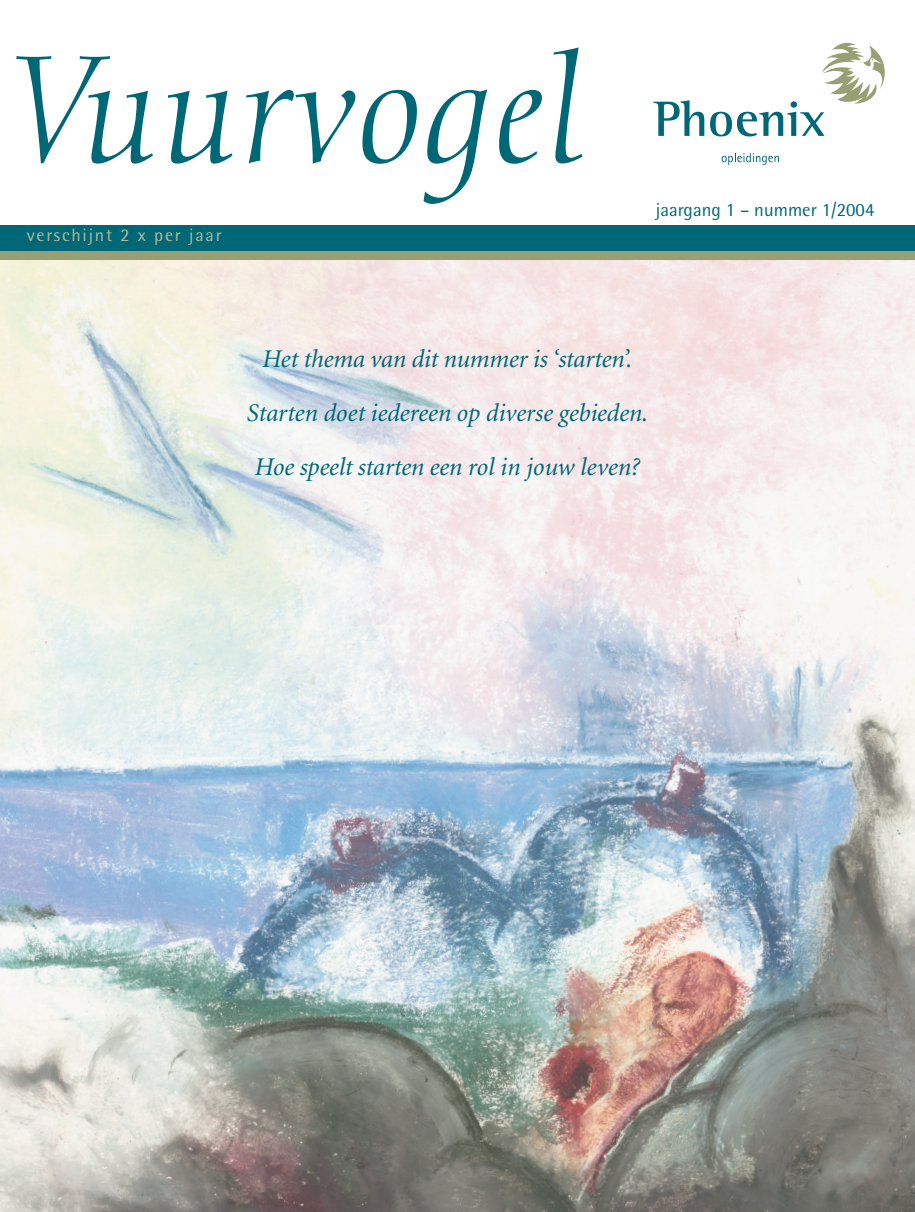
<style>
.page{position:relative;width:915px;height:1212px;background:#fff}
.page>*{position:absolute;margin:0;border:0;box-sizing:border-box;transform-origin:0 0}
.t1{font:italic 147.45px "Calligraphic 810 BT";color:#006776}
.t2{font:italic 25.5px/54px "Minion";letter-spacing:-.005em;color:#006776;text-align:center}
.t3{font:18.75px "Rotis Semi Sans";color:#006776}
.t4{font:18px "Rotis Semi Sans";letter-spacing:.1em;color:#b5ba99}
</style>
<div class="page">
<div style="left:0;top:225px;width:914px;height:36px;background:#006776"></div>
<img style="left:0;top:260px;width:914px;height:952px">
<svg style="left:721px;top:153px;width:57px;height:12px"></svg>
<svg style="left:653px;top:42px;width:232px;height:94px"></svg>
<div style="left:0;top:251px;width:914px;height:9px;background:#989f75"></div>
<h1 class="t1" style="left:12px;top:20px;width:577px">Vuurvogel</h1>
<p class="t4" style="left:27px;top:225px;width:196px">verschijnt 2 x per jaar</p>
<p class="t3" style="left:655px;top:199px;width:220px">jaargang 1 – nummer 1/2004</p>
<p class="t2" style="left:246px;top:333px;width:403px">Het thema van dit nummer is ‘starten’.<br>Starten doet iedereen op diverse gebieden.<br>Hoe speelt starten een rol in jouw leven?</p>
</div>
